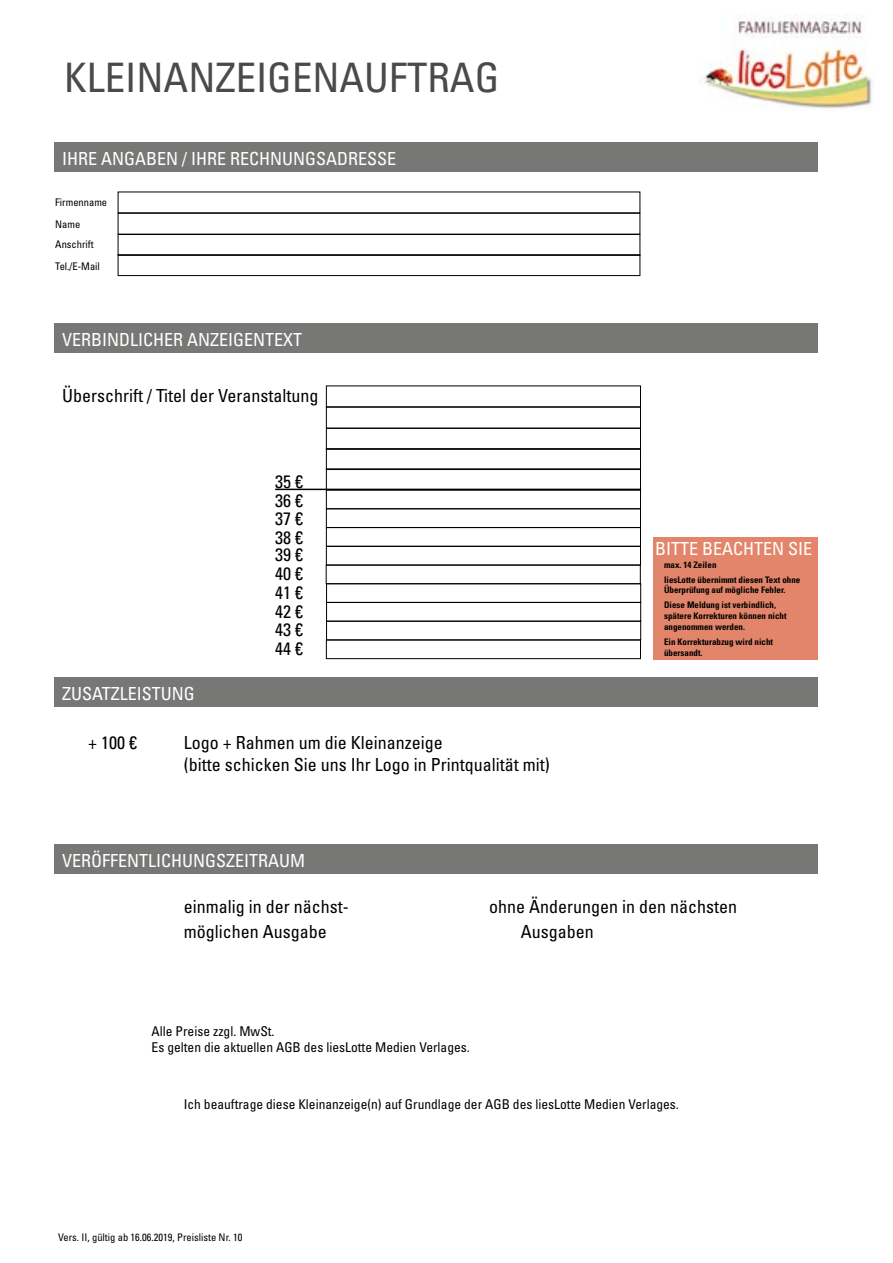
<style>
.page{position:relative;width:893px;height:1263px;background:#fff}
.page>*{position:absolute;margin:0;border:0;box-sizing:border-box;transform-origin:0 0}
.t1{font:condensed 40.65px "Univers LT Std";color:#4a4a49}
.t2{font:condensed 18px/18.5px "Univers LT Std";color:#000}
.t3{font:condensed 18px "Univers LT Std";color:#fff}
.t4{font:condensed 13.5px/16.2px "Univers LT Std";color:#000}
.t5{font:condensed 10.5px/21.3px "Univers LT Std";color:#000}
.t6{font:700 condensed 9px/15px "Univers LT Std";color:#000}
</style>
<div class="page">
<div style="left:653px;top:537px;width:164px;height:122px;background:#e3856a"></div>
<div style="left:54px;top:323px;width:763px;height:29px;background:#777776"></div>
<div style="left:326px;top:386px;width:315px;height:21px;border:1px solid #000"></div>
<div style="left:326px;top:407px;width:315px;height:21px;border:1px solid #000"></div>
<div style="left:326px;top:428px;width:315px;height:21px;border:1px solid #000"></div>
<div style="left:326px;top:448px;width:315px;height:22px;border:1px solid #000"></div>
<div style="left:326px;top:469px;width:315px;height:21px;border:1px solid #000"></div>
<hr style="left:275px;top:489px;width:366px;height:1px;background:#000">
<div style="left:326px;top:490px;width:315px;height:19px;border:1px solid #000"></div>
<div style="left:326px;top:527px;width:315px;height:19px;border:1px solid #000"></div>
<div style="left:326px;top:546px;width:315px;height:19px;border:1px solid #000"></div>
<div style="left:326px;top:565px;width:314px;height:19px;border:1px solid #000"></div>
<div style="left:54px;top:677px;width:763px;height:30px;background:#777776"></div>
<div style="left:54px;top:844px;width:763px;height:29px;background:#777776"></div>
<div style="left:54px;top:142px;width:763px;height:29px;background:#777776"></div>
<img style="left:697px;top:16px;width:175px;height:95px">
<div style="left:326px;top:583px;width:315px;height:19px;border:1px solid #000"></div>
<div style="left:326px;top:602px;width:315px;height:19px;border:1px solid #000"></div>
<div style="left:326px;top:621px;width:315px;height:19px;border:1px solid #000"></div>
<div style="left:326px;top:640px;width:315px;height:19px;border:1px solid #000"></div>
<div style="left:118px;top:213px;width:522px;height:21px;border:1px solid #000"></div>
<div style="left:118px;top:234px;width:522px;height:22px;border:1px solid #000"></div>
<div style="left:118px;top:254px;width:522px;height:22px;border:1px solid #000"></div>
<h1 class="t1" style="left:64px;top:52px;width:437px">KLEINANZEIGENAUFTRAG</h1>
<p class="t3" style="left:62px;top:147px;width:336px">IHRE ANGABEN / IHRE RECHNUNGSADRESSE</p>
<p class="t5" style="left:55px;top:191px;width:53px">Firmenname</p>
<p class="t5" style="left:55px;top:234px;width:46px">Anschrift<br>Tel./E-Mail</p>
<p class="t5" style="left:55px;top:214px;width:27px">Name</p>
<p class="t3" style="left:62px;top:328px;width:242px">VERBINDLICHER ANZEIGENTEXT</p>
<p class="t2" style="left:62px;top:386px;width:258px">Überschrift / Titel der Veranstaltung</p>
<p class="t3" style="left:62px;top:682px;width:134px">ZUSATZLEISTUNG</p>
<p class="t2" style="left:275px;top:473px;width:29px;text-align:justify">35 € 36 € 37 € 38 € 39 € 40 € 41 € 42 € 43 € 44 €</p>
<p class="t2" style="left:88px;top:733px;width:50px">+ 100 €</p>
<p class="t2" style="left:184px;top:732px;width:367px;line-height:21.6px">Logo + Rahmen um die Kleinanzeige<br>(bitte schicken Sie uns Ihr Logo in Printqualität mit)</p>
<p class="t3" style="left:62px;top:849px;width:245px">VERÖFFENTLICHUNGSZEITRAUM</p>
<p class="t3" style="left:655px;top:537px;width:159px">BITTE BEACHTEN SIE</p>
<p class="t6" style="left:664px;top:557px;width:138px">max. 14 Zeilen<br>liesLotte übernimmt diesen Text ohne</p>
<p class="t6" style="left:664px;top:583px;width:123px">Überprüfung auf mögliche Fehler.<br>Diese Meldung ist verbindlich,</p>
<p class="t6" style="left:664px;top:611px;width:124px;line-height:10.8px">spätere Korrekturen können nicht angenommen werden.</p>
<p class="t6" style="left:664px;top:636px;width:110px;line-height:10.8px">Ein Korrekturabzug wird nicht übersandt.</p>
<p class="t2" style="left:184px;top:893px;width:166px;line-height:25.5px">einmalig in der nächst&shy;möglichen Ausgabe</p>
<p class="t2" style="left:521px;top:893px;width:217px;line-height:25.5px;text-indent:-32px">ohne Änderungen in den nächsten<br>Ausgaben</p>
<p class="t4" style="left:152px;top:1023px;width:320px">Alle Preise zzgl. MwSt.<br>Es gelten die aktuellen AGB des liesLotte Medien Verlages.</p>
<p class="t4" style="left:184px;top:1096px;width:497px">Ich beauftrage diese Kleinanzeige(n) auf Grundlage der AGB des liesLotte Medien Verlages.</p>
<p class="t5" style="left:58px;top:1226px;width:186px">Vers. II, gültig ab 16.06.2019, Preisliste Nr. 10</p>
</div>
